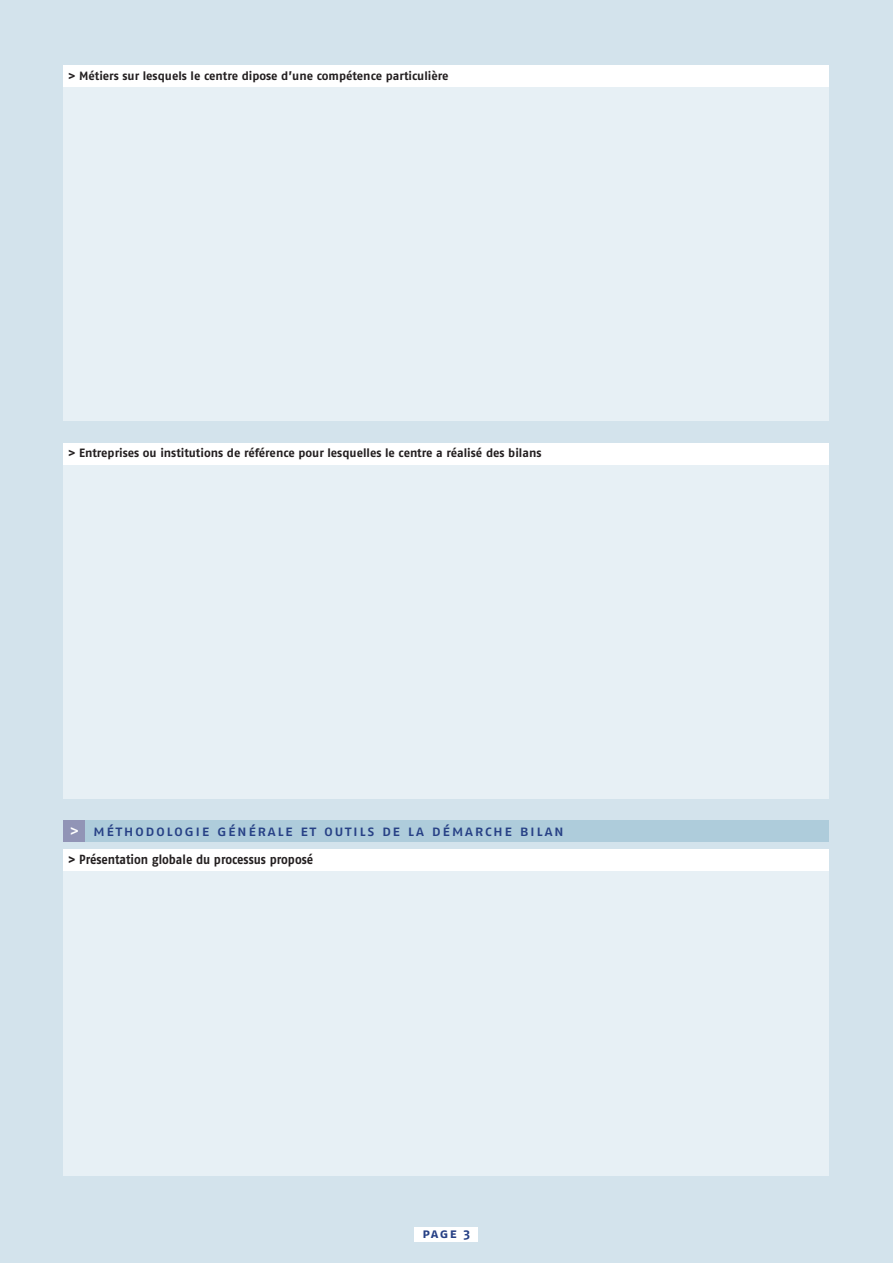
<style>
.page{position:relative;width:893px;height:1263px;background:#d3e3ec}
.page>*{position:absolute;margin:0;border:0;box-sizing:border-box;transform-origin:0 0}
.INTER{font:15px "Fago No Med Caps";letter-spacing:.1em;color:#264085}
.INTER-2{font:15px "Fago No Med";color:#fff}
.INTER-3{font:13.5px "Fago No Bold Caps";color:#264085}
.texte_courant{font:700 13.2px "Fago No";color:#231f20;scale:.91 1}
.texte_courant-2{font:700 12px "Fago No";color:#231f20}
</style>
<div class="page">
<div style="left:64px;top:65px;width:765px;height:22px;background:#fff"></div>
<div style="left:64px;top:443px;width:765px;height:22px;background:#fff"></div>
<div style="left:64px;top:87px;width:765px;height:334px;background:#e7f0f5"></div>
<div style="left:64px;top:465px;width:765px;height:333px;background:#e7f0f5"></div>
<div style="left:415px;top:1227px;width:63px;height:14px;background:#fff"></div>
<div style="left:85px;top:820px;width:744px;height:22px;background:#aeccdb"></div>
<div style="left:64px;top:820px;width:21px;height:22px;background:#9194b6"></div>
<div style="left:64px;top:849px;width:765px;height:22px;background:#fff"></div>
<div style="left:64px;top:871px;width:765px;height:305px;background:#e7f0f5"></div>
<p class="texte_courant-2" style="left:68px;top:69px;width:382px">&gt; Métiers sur lesquels le centre dipose d’une compétence particulière</p>
<p class="texte_courant-2" style="left:68px;top:446px;width:475px">&gt; Entreprises ou institutions de référence pour lesquelles le centre a réalisé des bilans</p>
<p class="INTER-2" style="left:70px;top:822px;width:11px">&gt;</p>
<p class="INTER" style="left:93px;top:822px;width:472px">méthodologie générale et outils de la démarche bilan</p>
<p class="texte_courant" style="left:68px;top:851px;width:271px">&gt; Présentation globale du processus proposé</p>
<p class="INTER-3" style="left:423px;top:1225px;width:49px">page 3</p>
</div>
